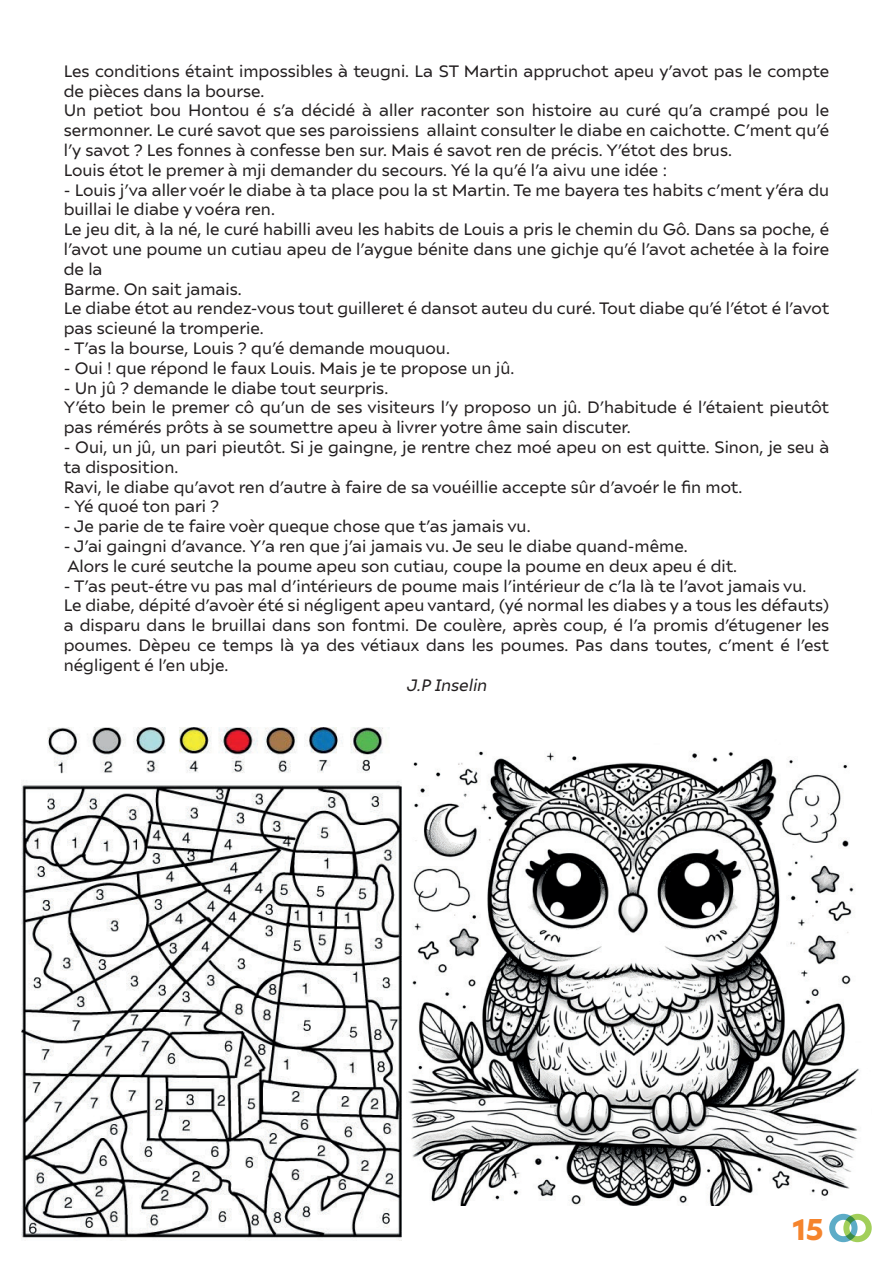
<style>
.page{position:relative;width:893px;height:1263px;background:#fff}
.page>*{position:absolute;margin:0;border:0;box-sizing:border-box;transform-origin:0 0}
.t1{font:900 30px "Ariana Pro";color:#f5842d}
.t2{font:16.5px/19.8px "Ariana Pro";color:#231f20}
.t3{font:italic 16.5px "Ariana Pro";color:#231f20}
</style>
<div class="page">
<img style="left:408px;top:751px;width:451px;height:454px">
<div style="left:829px;top:1214px;width:28px;height:28px;border:6px solid #5dacc7;border-radius:50%"></div>
<div style="left:843px;top:1214px;width:29px;height:28px;border:6px solid #a2cf5a;border-radius:50%"></div>
<img style="left:21px;top:728px;width:380px;height:511px">
<p class="t2" style="left:64px;top:60px;width:767px">Les conditions étaint impossibles à teugni. La ST Martin appruchot apeu y’avot pas le compte de pièces dans la bourse.<br>Un petiot bou Hontou é s’a décidé à aller raconter son histoire au curé qu’a crampé pou le sermonner. Le curé savot que ses paroissiens allaint consulter le diabe en caichotte. C’ment qu’é l’y savot ? Les fonnes à confesse ben sur. Mais é savot ren de précis. Y’étot des brus.<br>Louis étot le premer à mji demander du secours. Yé la qu’é l’a aivu une idée :</p>
<p class="t2" style="left:64px;top:179px;width:767px">- Louis j’va aller voér le diabe à ta place pou la st Martin. Te me bayera tes habits c’ment y’éra du buillai le diabe y voéra ren.<br>Le jeu dit, à la né, le curé habilli aveu les habits de Louis a pris le chemin du Gô. Dans sa poche, é l’avot une poume un cutiau apeu de l’aygue bénite dans une gichje qu’é l’avot achetée à la foire de la<br>Barme. On sait jamais.<br>Le diabe étot au rendez-vous tout guilleret é dansot auteu du curé. Tout diabe qu’é l’étot é l’avot pas scieuné la tromperie.</p>
<p class="t2" style="left:64px;top:337px;width:388px">- T’as la bourse, Louis ? qu’é demande mouquou.</p>
<p class="t2" style="left:64px;top:357px;width:452px">- Oui ! que répond le faux Louis. Mais je te propose un jû.</p>
<p class="t2" style="left:64px;top:377px;width:767px">- Un jû ? demande le diabe tout seurpris.<br>Y’éto bein le premer cô qu’un de ses visiteurs l’y proposo un jû. D’habitude é l’étaient pieutôt pas rémérés prôts à se soumettre apeu à livrer yotre âme sain discuter.</p>
<p class="t2" style="left:64px;top:436px;width:767px">- Oui, un jû, un pari pieutôt. Si je gaingne, je rentre chez moé apeu on est quitte. Sinon, je seu à ta disposition.<br>Ravi, le diabe qu’avot ren d’autre à faire de sa vouéillie accepte sûr d’avoér le fin mot.</p>
<p class="t2" style="left:64px;top:496px;width:157px">- Yé quoé ton pari ?</p>
<p class="t2" style="left:64px;top:516px;width:468px">- Je parie de te faire voèr queque chose que t’as jamais vu.</p>
<p class="t2" style="left:64px;top:535px;width:675px">- J’ai gaingni d’avance. Y’a ren que j’ai jamais vu. Je seu le diabe quand-même.<br>Alors le curé seutche la poume apeu son cutiau, coupe la poume en deux apeu é dit.</p>
<p class="t2" style="left:64px;top:575px;width:767px">- T’as peut-étre vu pas mal d’intérieurs de poume mais l’intérieur de c’la là te l’avot jamais vu.<br>Le diabe, dépité d’avoèr été si négligent apeu vantard, (yé normal les diabes y a tous les défauts) a disparu dans le bruillai dans son fontmi. De coulère, après coup, é l’a promis d’étugener les poumes. Dèpeu ce temps là ya des vétiaux dans les poumes. Pas dans toutes, c’ment é l’est négligent é l’en ubje.</p>
<p class="t3" style="left:406px;top:674px;width:82px">J.P Inselin</p>
<h1 class="t1" style="left:793px;top:1207px;width:33px">15</h1>
</div>
